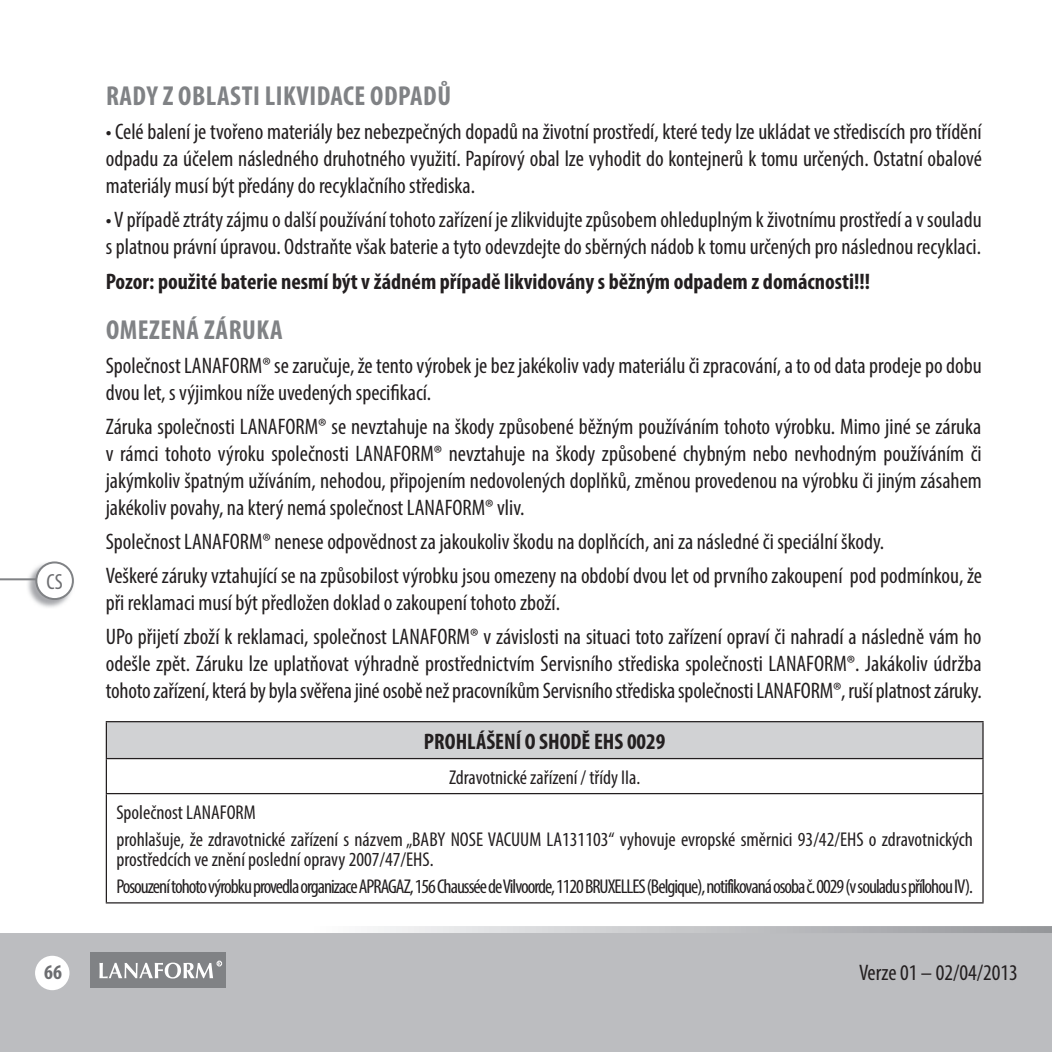
<style>
.page{position:relative;width:1052px;height:1052px;background:#fff}
.page>*{position:absolute;margin:0;border:0;box-sizing:border-box;transform-origin:0 0}
.t1{font:700 condensed 27.5px "Myriad Pro";letter-spacing:.02em;color:#808285}
.t2{font:condensed 22.5px/27px "Myriad Pro";color:#231f20}
.t3{font:700 condensed 22.5px "Myriad Pro";color:#231f20}
.t4{font:condensed 22px "Myriad Pro";color:#6c6d70}
.t5{font:700 condensed 20.75px "Myriad Pro";color:#6c6d70}
.t6{font:condensed 20px/27px "Myriad Pro";letter-spacing:-.05em;color:#231f20}
.t7{font:condensed 20px/27px "Myriad Pro";letter-spacing:-.005em;color:#231f20}
</style>
<div class="page">
<div style="left:0;top:929px;width:1051px;height:122px;background:#bcbdc0"></div>
<div style="left:35px;top:955px;width:34px;height:34px;background:#fff;border-radius:50%"></div>
<svg style="left:0;top:926px;width:1051px;height:6px"></svg>
<div style="left:91px;top:952px;width:135px;height:35px;background:#808285"></div>
<svg style="left:99px;top:960px;width:123px;height:18px"></svg>
<div style="left:106px;top:721px;width:876px;height:37px;background:#d1d2d4"></div>
<hr style="left:106px;top:759px;width:1px;height:33px;background:#231f20">
<hr style="left:982px;top:759px;width:1px;height:33px;background:#231f20">
<hr style="left:106px;top:792px;width:877px;height:2px;background:#231f20">
<hr style="left:106px;top:794px;width:1px;height:107px;background:#231f20">
<hr style="left:982px;top:794px;width:1px;height:107px;background:#231f20">
<hr style="left:106px;top:901px;width:877px;height:2px;background:#231f20">
<hr style="left:106px;top:720px;width:877px;height:2px;background:#231f20">
<hr style="left:106px;top:722px;width:1px;height:35px;background:#231f20">
<hr style="left:106px;top:757px;width:877px;height:2px;background:#231f20">
<hr style="left:982px;top:722px;width:1px;height:35px;background:#231f20">
<img style="left:27px;top:563px;width:47px;height:45px">
<div style="left:36px;top:562px;width:37px;height:37px;background:#fff;border-radius:50%"></div>
<div style="left:35px;top:561px;width:39px;height:39px;border:2px solid #808285;border-radius:50%"></div>
<hr style="left:0;top:578px;width:36px;height:2px;background:#808285">
<p class="t4" style="left:47px;top:572px;width:18px">CS</p>
<p class="t5" style="left:44px;top:963px;width:19px">66</p>
<p class="t1" style="left:106px;top:85px;width:346px">RADY Z OBLASTI LIKVIDACE ODPADŮ</p>
<p class="t2" style="left:106px;top:120px;width:877px;text-align:justify">• Celé balení je tvořeno materiály bez nebezpečných dopadů na životní prostředí, které tedy lze ukládat ve střediscích pro třídění odpadu za účelem následného druhotného využití. Papírový obal lze vyhodit do kontejnerů k tomu určených. Ostatní obalové materiály musí být předány do recyklačního střediska.</p>
<p class="t2" style="left:106px;top:208px;width:877px">• V případě ztráty zájmu o další používání tohoto zařízení je zlikvidujte způsobem ohleduplným k životnímu prostředí a v souladu s platnou právní úpravou. Odstraňte však baterie a tyto odevzdejte do sběrných nádob k tomu určených pro následnou recyklaci.</p>
<p class="t3" style="left:106px;top:272px;width:765px">Pozor: použité baterie nesmí být v žádném případě likvidovány s běžným odpadem z domácnosti!!!</p>
<p class="t1" style="left:106px;top:319px;width:178px">OMEZENÁ ZÁRUKA</p>
<p class="t2" style="left:106px;top:353px;width:877px">Společnost LANAFORM® se zaručuje, že tento výrobek je bez jakékoliv vady materiálu či zpracování, a to od data prodeje po dobu dvou let, s výjimkou níže uvedených specifikací.</p>
<p class="t2" style="left:106px;top:414px;width:877px;text-align:justify">Záruka společnosti LANAFORM® se nevztahuje na škody způsobené běžným používáním tohoto výrobku. Mimo jiné se záruka v rámci tohoto výroku společnosti LANAFORM® nevztahuje na škody způsobené chybným nebo nevhodným používáním či jakýmkoliv špatným užíváním, nehodou, připojením nedovolených doplňků, změnou provedenou na výrobku či jiným zásahem jakékoliv povahy, na který nemá společnost LANAFORM® vliv.</p>
<p class="t2" style="left:106px;top:526px;width:877px;line-height:34px">Společnost LANAFORM® nenese odpovědnost za jakoukoliv škodu na doplňcích, ani za následné či speciální škody.<br>Veškeré záruky vztahující se na způsobilost výrobku jsou omezeny na období dvou let od prvního zakoupení pod podmínkou, že</p>
<p class="t2" style="left:106px;top:587px;width:876px;line-height:34px">při reklamaci musí být předložen doklad o zakoupení tohoto zboží.<br>UPo přijetí zboží k reklamaci, společnost LANAFORM® v závislosti na situaci toto zařízení opraví či nahradí a následně vám ho</p>
<p class="t2" style="left:106px;top:651px;width:877px">odešle zpět. Záruku lze uplatňovat výhradně prostřednictvím Servisního střediska společnosti LANAFORM®. Jakákoliv údržba tohoto zařízení, která by byla svěřena jiné osobě než pracovníkům Servisního střediska společnosti LANAFORM®, ruší platnost záruky.</p>
<p class="t3" style="left:424px;top:732px;width:243px">PROHLÁŠENÍ O SHODĚ EHS 0029</p>
<p class="t7" style="left:449px;top:764px;width:193px">Zdravotnické zařízení / třídy IIa.</p>
<p class="t7" style="left:116px;top:799px;width:857px">Společnost LANAFORM<br>prohlašuje, že zdravotnické zařízení s názvem „BABY NOSE VACUUM LA131103“ vyhovuje evropské směrnici 93/42/EHS o zdravotnických</p>
<p class="t6" style="left:116px;top:846px;width:857px">prostředcích ve znění poslední opravy 2007/47/EHS.<br>Posouzení tohoto výrobku provedla organizace APRAGAZ, 156 Chaussée de Vilvoorde, 1120 BRUXELLES (Belgique), notifikovaná osoba č. 0029 (v souladu s přílohou IV).</p>
<p class="t2" style="left:858px;top:960px;width:160px">Verze 01 – 02/04/2013</p>
</div>
